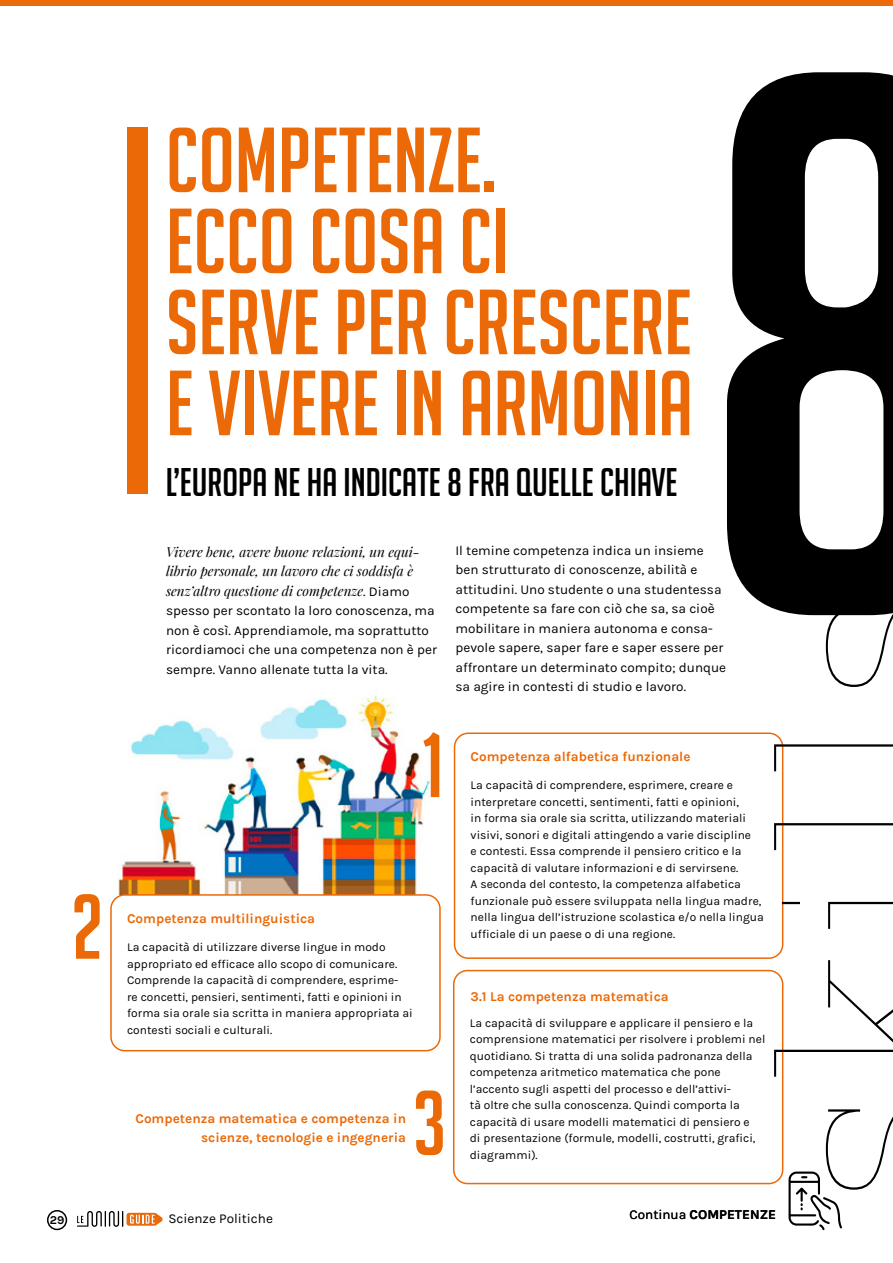
<style>
.page{position:relative;width:893px;height:1263px;background:#fff}
.page>*{position:absolute;margin:0;border:0;box-sizing:border-box;transform-origin:0 0}
.t1{font:100 225px "Kulturista";color:#000}
.t2{font:90px/81px "Big Noodle Titling";color:#ec6907}
.t3{font:39px "Big Noodle Titling";color:#000}
.t4{font:13.5px/19.5px "Karla";color:#000}
.t5{font:700 13.5px/19.5px "Karla";color:#ec6907;text-align:right}
.t6{font:italic 13.5px/19.5px "Playfair Display";color:#000}
.t7{font:700 13.5px "Karla";color:#000}
.t8{font:12px/16.5px "Karla";color:#000}
.t9{font:700 12px "Karla";color:#000}
.s1{font-family:"Karla";font-style:normal}
.s2{font-weight:400}
</style>
<div class="page">
<svg style="left:77px;top:1211px;width:86px;height:16px"></svg>
<div style="left:47px;top:1210px;width:20px;height:20px;border:2px solid #000;border-radius:50%"></div>
<div style="left:0;top:0;width:893px;height:6px;background:#ec6907"></div>
<img style="left:118px;top:694px;width:314px;height:200px">
<div style="left:128px;top:128px;width:20px;height:366px;background:#ec6907"></div>
<svg style="left:727px;top:72px;width:166px;height:543px;fill:#000"></svg>
<div style="left:454px;top:732px;width:329px;height:227px;border:2px solid #ec6907;border-radius:14px"></div>
<div style="left:110px;top:894px;width:331px;height:157px;border:2px solid #ec6907;border-radius:14px"></div>
<div style="left:453px;top:970px;width:330px;height:214px;border:2px solid #ec6907;border-radius:14px"></div>
<svg style="left:788px;top:1171px;width:54px;height:59px"></svg>
<h2 class="t2" style="left:166px;top:120px;width:528px">COMPETENZE.<br>ECCO COSA CI<br>SERVE PER CRESCERE<br>E VIVERE IN ARMONIA</h2>
<h2 class="t2" style="left:71px;top:886px;width:35px">2</h2>
<h3 class="t3" style="left:166px;top:461px;width:513px">L’EUROPA NE HA INDICATE 8 FRA QUELLE CHIAVE</h3>
<p class="t6" style="left:166px;top:541px;width:255px">Vivere bene, avere buone relazioni, un equi&shy;librio personale, un lavoro che ci soddisfa è senz’altro questione di competenze<span class="s1">. Diamo</span></p>
<p class="t4" style="left:166px;top:601px;width:273px">spesso per scontato la loro conoscenza, ma non è così. Apprendiamole, ma soprattutto ricordiamoci che una competenza non è per sempre. Vanno allenate tutta la vita.</p>
<h2 class="t2" style="left:422px;top:724px;width:23px">1</h2>
<p class="t5" style="left:127px;top:909px;width:190px">Competenza multilinguistica</p>
<p class="t8" style="left:127px;top:939px;width:287px">La capacità di utilizzare diverse lingue in modo appropriato ed efficace allo scopo di comunicare.<br>Comprende la capacità di comprendere, esprime-<br>re concetti, pensieri, sentimenti, fatti e opinioni in forma sia orale sia scritta in maniera appropriata ai contesti sociali e culturali.</p>
<p class="t5" style="left:135px;top:1108px;width:272px">Competenza matematica e competenza in scienze, tecnologie e ingegneria</p>
<h2 class="t2" style="left:413px;top:1083px;width:35px">3</h2>
<p class="t4" style="left:455px;top:540px;width:272px">Il temine competenza indica un insieme ben strutturato di conoscenze, abilità e attitudini. Uno studente o una studentessa competente sa fare con ciò che sa, sa cioè mobilitare in maniera autonoma e consa&shy;pevole sapere, saper fare e saper essere per affrontare un determinato compito; dunque sa agire in contesti di studio e lavoro.</p>
<p class="t5" style="left:471px;top:747px;width:221px">Competenza alfabetica funzionale</p>
<p class="t8" style="left:471px;top:777px;width:295px">La capacità di comprendere, esprimere, creare e interpretare concetti, sentimenti, fatti e opinioni,<br>in forma sia orale sia scritta, utilizzando materiali visivi, sonori e digitali attingendo a varie discipline<br>e contesti. Essa comprende il pensiero critico e la capacità di valutare informazioni e di servirsene.<br>A seconda del contesto, la competenza alfabetica funzionale può essere sviluppata nella lingua madre, nella lingua dell’istruzione scolastica e/o nella lingua ufficiale di un paese o di una regione.</p>
<p class="t5" style="left:471px;top:986px;width:200px">3.1 La competenza matematica</p>
<p class="t8" style="left:470px;top:1015px;width:297px">La capacità di sviluppare e applicare il pensiero e la comprensione matematici per risolvere i problemi nel quotidiano. Si tratta di una solida padronanza della competenza aritmetico matematica che pone l’accento sugli aspetti del processo e dell’attivi-<br>tà oltre che sulla conoscenza. Quindi comporta la capacità di usare modelli matematici di pensiero e<br>di presentazione (formule, modelli, costrutti, grafici, diagrammi).</p>
<h1 class="t1" style="left:701px;top:1209px;width:623px;rotate:-90deg">skills</h1>
<p class="t9" style="left:50px;top:1213px;width:16px">29</p>
<p class="t4" style="left:168px;top:1209px;width:106px">Scienze Politiche</p>
<p class="t7" style="left:630px;top:1206px;width:148px"><span class="s2">Continua</span> COMPETENZE</p>
</div>
